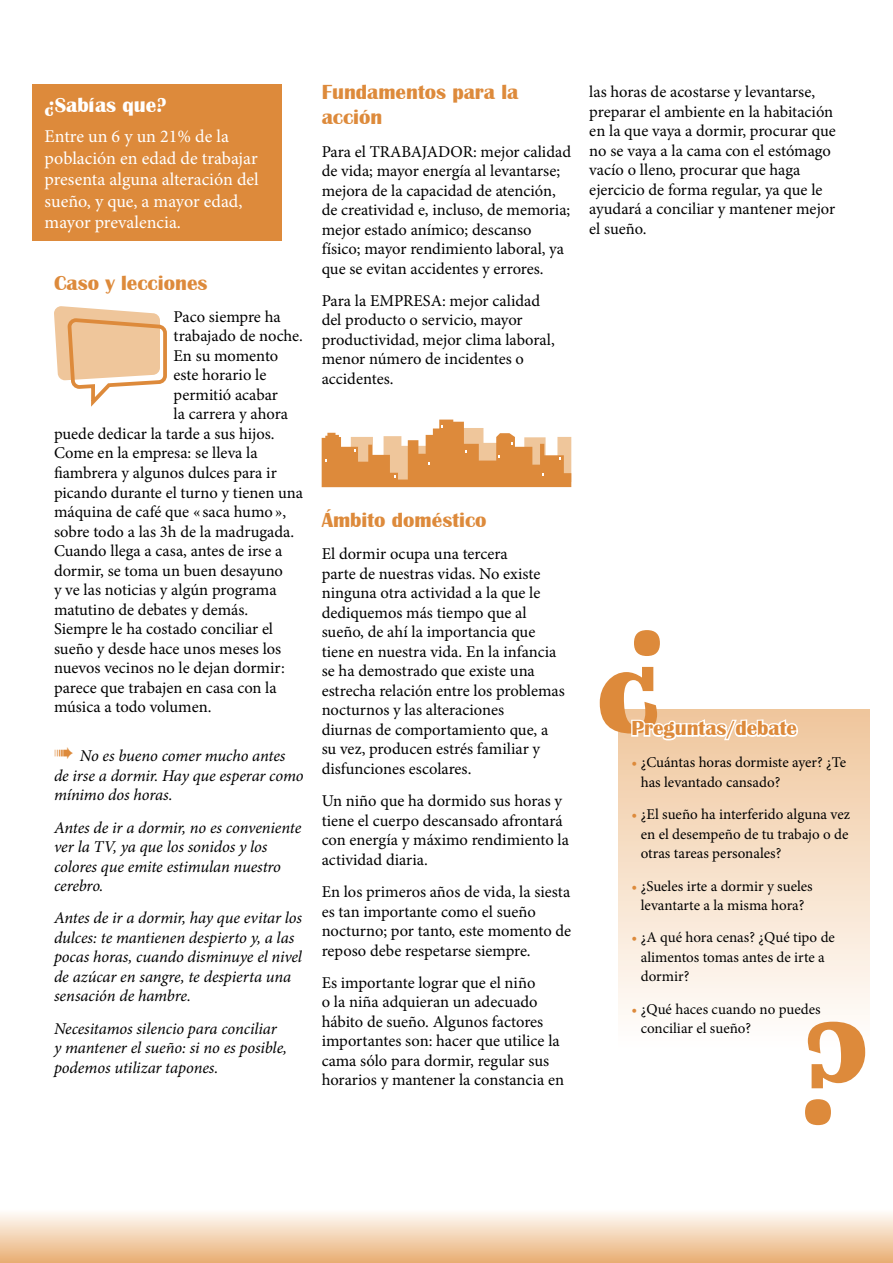
<style>
.page{position:relative;width:893px;height:1263px;background:#fff}
.page>*{position:absolute;margin:0;border:0;box-sizing:border-box;transform-origin:0 0}
.t1{font:700 150.75px "Britannic";color:#dd8a3b}
.t2{font:700 21px/25.2px "Britannic";color:#dd8a3b}
.t3{font:700 21px "Britannic";color:#fff}
.t4{font:18px/21.6px "Minion Pro";color:#fff}
.t5{font:16.5px/19.5px "Minion Pro";color:#000}
.t6{font:italic 16.5px/19.5px "Minion Pro";letter-spacing:-.005em;color:#000}
.t7{font:15px/19.5px "Minion Pro";color:#000}
.s1{color:#dd8a3b}
</style>
<div class="page">
<div style="left:619px;top:709px;width:251px;height:341px;background:linear-gradient(to bottom,#efc69c,#fff)"></div>
<svg style="left:630px;top:716px;width:169px;height:30px"></svg>
<div style="left:0;top:1209px;width:893px;height:54px;background:linear-gradient(to bottom,#fffffe,#e9af75)"></div>
<div style="left:32px;top:85px;width:250px;height:156px;background:#dd8a3b"></div>
<svg style="left:54px;top:306px;width:113px;height:101px"></svg>
<svg style="left:322px;top:420px;width:249px;height:67px"></svg>
<p class="t3" style="left:45px;top:93px;width:123px">¿Sabías que?</p>
<p class="t4" style="left:45px;top:125px;width:216px">Entre un 6 y un 21% de la población en edad de trabajar presenta alguna alteración del sueño, y que, a mayor edad, mayor prevalencia.</p>
<p class="t2" style="left:54px;top:270px;width:155px">Caso y lecciones</p>
<p class="t5" style="left:174px;top:307px;width:109px">Paco siempre ha</p>
<p class="t5" style="left:174px;top:326px;width:131px">trabajado de noche.</p>
<p class="t5" style="left:174px;top:346px;width:106px">En su momento</p>
<p class="t5" style="left:174px;top:365px;width:94px">este horario le</p>
<p class="t5" style="left:174px;top:385px;width:106px">permitió acabar</p>
<p class="t5" style="left:174px;top:404px;width:116px">la carrera y ahora</p>
<p class="t5" style="left:54px;top:424px;width:222px">puede dedicar la tarde a sus hijos.</p>
<p class="t5" style="left:54px;top:443px;width:205px">Come en la empresa: se lleva la</p>
<p class="t5" style="left:54px;top:463px;width:224px">fiambrera y algunos dulces para ir</p>
<p class="t5" style="left:54px;top:483px;width:251px">picando durante el turno y tienen una</p>
<p class="t5" style="left:54px;top:502px;width:234px">máquina de café que « saca humo»,</p>
<p class="t5" style="left:54px;top:522px;width:242px">sobre todo a las 3h de la madrugada.</p>
<p class="t5" style="left:54px;top:541px;width:230px">Cuando llega a casa, antes de irse a</p>
<p class="t5" style="left:54px;top:561px;width:231px">dormir, se toma un buen desayuno</p>
<p class="t5" style="left:54px;top:580px;width:224px">y ve las noticias y algún programa</p>
<p class="t5" style="left:54px;top:600px;width:196px">matutino de debates y demás.</p>
<p class="t5" style="left:54px;top:619px;width:221px">Siempre le ha costado conciliar el</p>
<p class="t5" style="left:54px;top:639px;width:229px">sueño y desde hace unos meses los</p>
<p class="t5" style="left:54px;top:658px;width:232px">nuevos vecinos no le dejan dormir:</p>
<p class="t5" style="left:54px;top:678px;width:224px">parece que trabajen en casa con la</p>
<p class="t5" style="left:54px;top:697px;width:159px">música a todo volumen.</p>
<p class="t6" style="left:54px;top:746px;width:251px"><span class="s1">➠</span> No es bueno comer mucho antes de irse a dormir. Hay que esperar como mínimo dos horas.</p>
<p class="t6" style="left:54px;top:817px;width:249px">Antes de ir a dormir, no es conveniente ver la TV, ya que los sonidos y los colores que emite estimulan nuestro cerebro.</p>
<p class="t6" style="left:54px;top:908px;width:250px">Antes de ir a dormir, hay que evitar los dulces: te mantienen despierto y, a las pocas horas, cuando disminuye el nivel de azúcar en sangre, te despierta una sensación de hambre.</p>
<p class="t6" style="left:54px;top:1018px;width:235px">Necesitamos silencio para conciliar y mantener el sueño: si no es posible, podemos utilizar tapones.</p>
<p class="t2" style="left:322px;top:80px;width:198px">Fundamentos para la acción</p>
<p class="t5" style="left:322px;top:142px;width:251px">Para el TRABAJADOR: mejor calidad de vida; mayor energía al levantarse; mejora de la capacidad de atención, de creatividad e, incluso, de memoria; mejor estado anímico; descanso físico; mayor rendimiento laboral, ya que se evitan accidentes y errores.</p>
<p class="t5" style="left:322px;top:291px;width:235px">Para la EMPRESA: mejor calidad del producto o servicio, mayor productividad, mejor clima laboral, menor número de incidentes o accidentes.</p>
<p class="t2" style="left:322px;top:508px;width:166px">Ámbito doméstico</p>
<p class="t5" style="left:322px;top:544px;width:245px">El dormir ocupa una tercera<br>parte de nuestras vidas. No existe ninguna otra actividad a la que le dediquemos más tiempo que al sueño, de ahí la importancia que tiene en nuestra vida. En la infancia se ha demostrado que existe una estrecha relación entre los problemas nocturnos y las alteraciones<br>diurnas de comportamiento que, a su vez, producen estrés familiar y disfunciones escolares.</p>
<p class="t5" style="left:322px;top:791px;width:249px">Un niño que ha dormido sus horas y tiene el cuerpo descansado afrontará con energía y máximo rendimiento la actividad diaria.</p>
<p class="t5" style="left:322px;top:882px;width:251px">En los primeros años de vida, la siesta es tan importante como el sueño nocturno; por tanto, este momento de reposo debe respetarse siempre.</p>
<p class="t5" style="left:322px;top:973px;width:244px">Es importante lograr que el niño<br>o la niña adquieran un adecuado hábito de sueño. Algunos factores importantes son: hacer que utilice la cama sólo para dormir, regular sus horarios y mantener la constancia en</p>
<p class="t5" style="left:589px;top:82px;width:248px">las horas de acostarse y levantarse, preparar el ambiente en la habitación en la que vaya a dormir, procurar que no se vaya a la cama con el estómago vacío o lleno, procurar que haga ejercicio de forma regular, ya que le ayudará a conciliar y mantener mejor el sueño.</p>
<h1 class="t1" style="left:668px;top:766px;width:74px;rotate:-180deg">?</h1>
<p class="t2" style="left:631px;top:716px;width:167px">Preguntas/debate</p>
<p class="t7" style="left:641px;top:753px;width:207px;text-indent:-9px"><span class="s1">•</span> ¿Cuántas horas dormiste ayer? ¿Te has levantado cansado?</p>
<p class="t7" style="left:641px;top:805px;width:211px;text-align:justify;text-indent:-9px"><span class="s1">•</span> ¿El sueño ha interferido alguna vez en el desempeño de tu trabajo o de otras tareas personales?</p>
<p class="t7" style="left:631px;top:876px;width:183px;text-align:center"><span class="s1">•</span> ¿Sueles irte a dormir y sueles levantarte a la misma hora?</p>
<p class="t7" style="left:641px;top:928px;width:196px;text-indent:-9px"><span class="s1">•</span> ¿A qué hora cenas? ¿Qué tipo de alimentos tomas antes de irte a dormir?</p>
<p class="t7" style="left:641px;top:999px;width:182px;text-indent:-9px"><span class="s1">•</span> ¿Qué haces cuando no puedes conciliar el sueño?</p>
<h1 class="t1" style="left:797px;top:989px;width:74px">?</h1>
</div>
